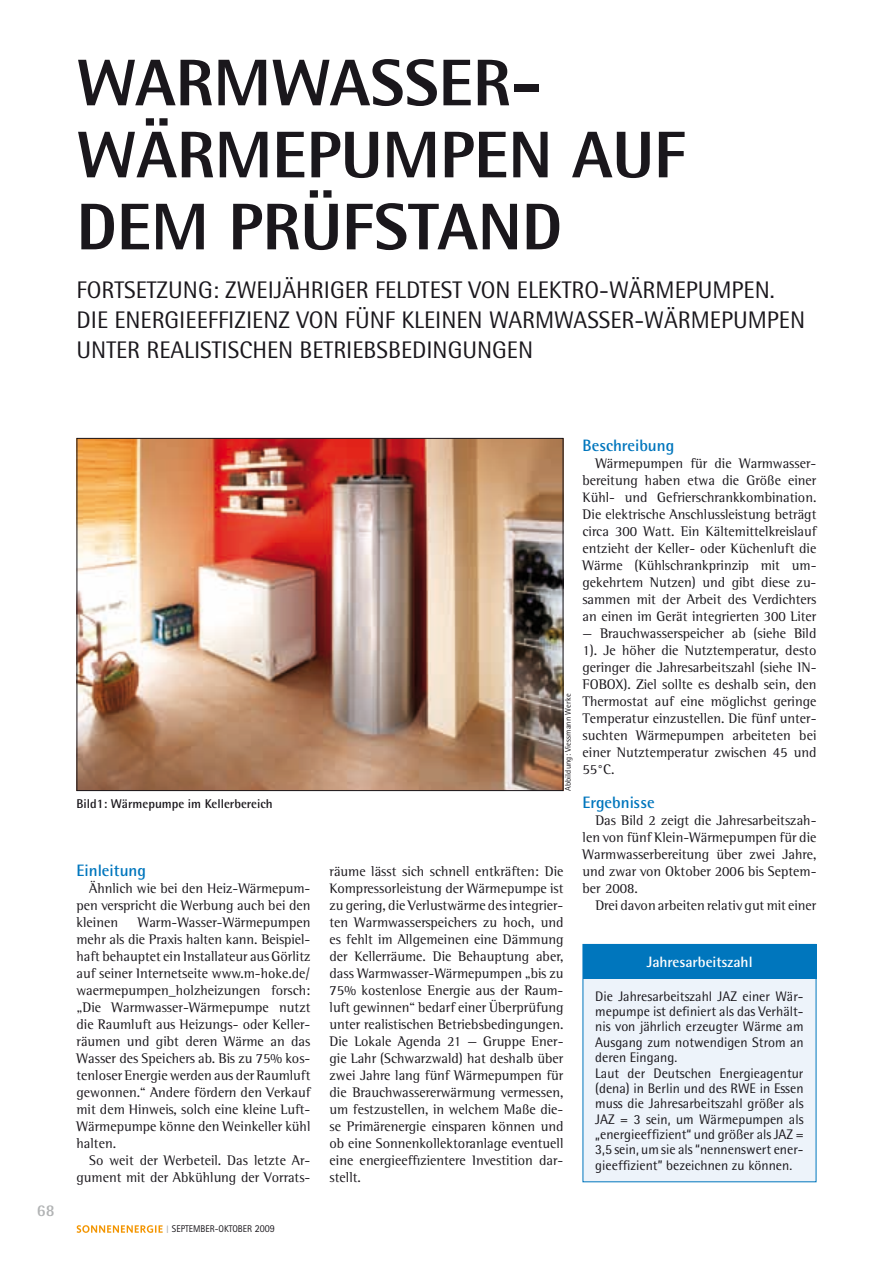
<style>
.page{position:relative;width:893px;height:1263px;background:#fff}
.page>*{position:absolute;margin:0;border:0;box-sizing:border-box;transform-origin:0 0}
.t1{font:800 66px/72px "Rotis Semi Sans Std";color:#1a171c}
.t2{font:24px "Rotis Semi Sans Std";color:#1a171c}
.t3{font:700 16.5px "Rotis Semi Sans Std";color:#0076bd}
.t4{font:700 16.5px "Rotis Semi Sans Std";color:#b1b3b4}
.t5{font:700 15px "Rotis Semi Sans Std";color:#fff}
.t6{font:14.25px/17px "Rotis Semi Serif Std";color:#1a171c;text-align:justify}
.t7{font:13.8px/15.3px "Rotis Semi Sans Std";color:#1a171c}
.t8{font:700 12.75px "Rotis Semi Sans Std";color:#1a171c}
.t9{font:9.75px "Rotis Sans Serif Std";color:#1a171c;scale:.95 1}
.t10{font:8.25px "Rotis Semi Sans Std";letter-spacing:.01em;color:#1a171c}
.s1{font-size:10.8px;color:#b1b3b4}
.s2{font-size:10.65px}
</style>
<div class="page">
<svg style="left:77px;top:1225px;width:86px;height:8px"></svg>
<img style="left:79px;top:440px;width:482px;height:349px">
<div style="left:583px;top:944px;width:233px;height:238px;background:#edf3fa"></div>
<div style="left:583px;top:944px;width:233px;height:34px;background:#0076bd"></div>
<h1 class="t1" style="left:77px;top:46px;width:603px">WARMWASSER-<br>WÄRMEPUMPEN AUF<br>DEM PRÜFSTAND</h1>
<h2 class="t2" style="left:77px;top:275px;width:37px">Fortsetz</h2>
<h2 class="t2" style="left:168px;top:275px;width:175px">ung: Zweijähriger</h2>
<h2 class="t2" style="left:375px;top:275px;width:43px">Feldtest</h2>
<h2 class="t2" style="left:468px;top:275px;width:82px">von Elektr</h2>
<h2 class="t2" style="left:584px;top:275px;width:73px">o-Wärmep</h2>
<h2 class="t2" style="left:698px;top:275px;width:78px">umpen.</h2>
<h2 class="t2" style="left:77px;top:305px;width:121px">Die Energieeff</h2>
<h2 class="t2" style="left:228px;top:305px;width:312px">izienz von fünf kleinen Warmw</h2>
<h2 class="t2" style="left:573px;top:305px;width:27px">asser</h2>
<h2 class="t2" style="left:634px;top:305px;width:58px">-Wärmep</h2>
<h2 class="t2" style="left:733px;top:305px;width:74px">umpen</h2>
<h2 class="t2" style="left:77px;top:335px;width:165px">unter realistische</h2>
<h2 class="t2" style="left:278px;top:335px;width:88px">n Betriebsbed</h2>
<h2 class="t2" style="left:426px;top:335px;width:108px">ingungen</h2>
<p class="t4" style="left:37px;top:1200px;width:19px">68</p>
<p class="t8" style="left:77px;top:796px;width:198px">Bild1: Wärmepumpe im Kellerbereich</p>
<p class="t3" style="left:77px;top:860px;width:71px">Einleitung</p>
<p class="t6" style="left:77px;top:880px;width:235px;text-indent:13px">Ähnlich wie bei den Heiz-Wärmepum&shy;pen verspricht die Werbung auch bei den kleinen</p>
<p class="t6" style="left:77px;top:914px;width:235px;text-indent:61px">Warm-Wasser-Wärmepumpen mehr als die Praxis halten kann. Beispiel&shy;haft behauptet ein Installateur aus Görlitz auf seiner Internetseite www.m-hoke.de/ waermepumpen_holzheizungen forsch: „Die Warmwasser-Wärmepumpe nutzt die Raumluft aus Heizungs- oder Keller&shy;räumen und gibt deren Wärme an das Wasser des Speichers ab. Bis zu 75% kos&shy;tenloser Energie werden aus der Raumluft gewonnen.“ Andere fördern den Verkauf mit dem Hinweis, solch eine kleine Luft-Wärmepumpe könne den Weinkeller kühl halten.</p>
<p class="t6" style="left:77px;top:1152px;width:235px;text-align:right">So weit der Werbeteil. Das letzte Ar&shy;gument mit der Abkühlung der Vorrats-</p>
<p class="t9" style="left:166px;top:1223px;width:116px"><span class="s1">I</span> SEPTEMBER-OKTOBER <span class="s2">2009</span></p>
<p class="t10" style="left:563px;top:791px;width:99px;rotate:-90deg">Abbildung: Viessmann Werke</p>
<p class="t6" style="left:330px;top:863px;width:235px">räume lässt sich schnell entkräften: Die Kompressorleistung der Wärmepumpe ist zu gering, die Verlustwärme des integrier&shy;ten Warmwasserspeichers zu hoch, und es fehlt im Allgemeinen eine Dämmung der Kellerräume. Die Behauptung aber, dass Warmwasser-Wärmepumpen „bis zu 75% kostenlose Energie aus der Raum&shy;luft gewinnen“ bedarf einer Überprüfung unter realistischen Betriebsbedingungen.<br>Die Lokale Agenda 21 — Gruppe Ener&shy;gie Lahr (Schwarzwald) hat deshalb über zwei Jahre lang fünf Wärmepumpen für die Brauchwassererwärmung vermessen, um festzustellen, in welchem Maße die&shy;se Primärenergie einsparen können und ob eine Sonnenkollektoranlage eventuell eine energieeffizientere Investition dar&shy;stellt.</p>
<p class="t3" style="left:583px;top:435px;width:93px">Beschreibung</p>
<p class="t6" style="left:583px;top:454px;width:235px;text-indent:13px">Wärmepumpen für die Warmwasser&shy;bereitung haben etwa die Größe einer Kühl- und Gefrierschrankkombination.<br>Die elektrische Anschlussleistung beträgt circa 300 Watt. Ein Kältemittelkreislauf entzieht der Keller- oder Küchenluft die Wärme (Kühlschrankprinzip mit um&shy;gekehrtem Nutzen) und gibt diese zu&shy;sammen mit der Arbeit des Verdichters an einen im Gerät integrierten 300 Liter</p>
<p class="t6" style="left:583px;top:625px;width:235px">— Brauchwasserspeicher ab (siehe Bild 1). Je höher die Nutztemperatur, desto geringer die Jahresarbeitszahl (siehe IN-FOBOX). Ziel sollte es deshalb sein, den Thermostat auf eine möglichst geringe Temperatur einzustellen. Die fünf unter&shy;suchten Wärmepumpen arbeiteten bei einer Nutztemperatur zwischen 45 und 55°C.</p>
<p class="t3" style="left:583px;top:792px;width:74px">Ergebnisse</p>
<p class="t6" style="left:583px;top:812px;width:235px;text-indent:13px">Das Bild 2 zeigt die Jahresarbeitszah&shy;len von fünf Klein-Wärmepumpen für die Warmwasserbereitung über zwei Jahre, und zwar von Oktober 2006 bis Septem&shy;ber 2008.</p>
<p class="t6" style="left:595px;top:897px;width:223px">Drei davon arbeiten relativ gut mit einer</p>
<p class="t5" style="left:647px;top:952px;width:107px">Jahresarbeitszahl</p>
<p class="t7" style="left:595px;top:988px;width:210px">Die Jahresarbeitszahl JAZ einer Wär&shy;mepumpe ist definiert als das Verhält&shy;nis von jährlich erzeugter Wärme am Ausgang zum notwendigen Strom an deren Eingang.<br>Laut der Deutschen Energieagentur (dena) in Berlin und des RWE in Essen muss die Jahresarbeitszahl größer als JAZ = 3 sein, um Wärmepumpen als „energieeffizient“ und größer als JAZ = 3,5 sein, um sie als “nennenswert ener&shy;gieeffizient” bezeichnen zu können.</p>
</div>
